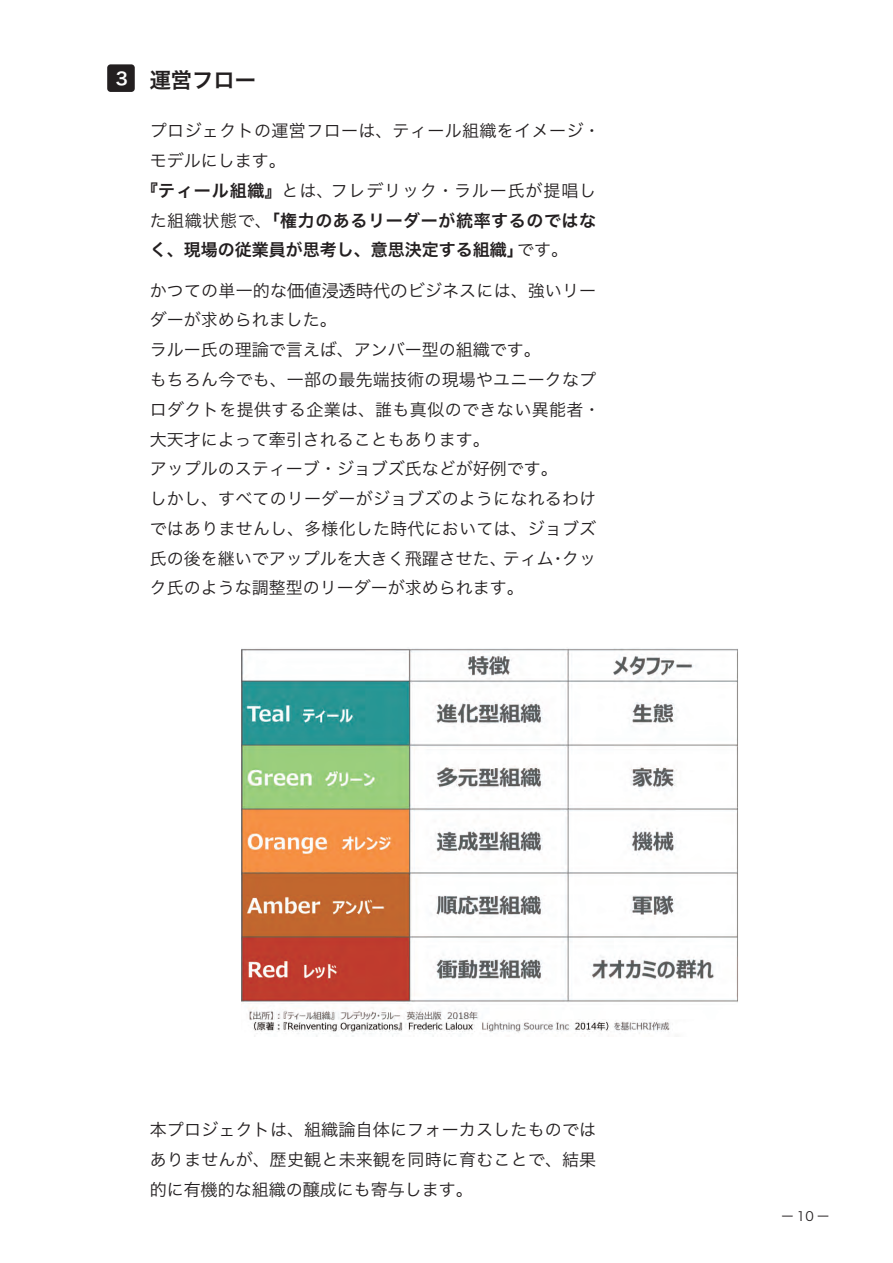
<style>
.page{position:relative;width:893px;height:1263px;background:#fff}
.page>*{position:absolute;margin:0;border:0;box-sizing:border-box;transform-origin:0 0}
.t1{font:21.3px "Hiragino Sans W6";color:#231f20}
.t2{font:16.95px/29.7px "Hiragino Sans W3";letter-spacing:.01em;color:#231f20}
.t3{font:16.95px/29.7px "Hiragino Sans W6";letter-spacing:.035em;color:#231f20}
.t4{font:16.95px "Hiragino Sans W3";letter-spacing:.05em;color:#231f20}
.t5{font:12.75px "Hiragino Sans W3";color:#231f20}
.s1{font-size:17.25px;color:#fff}
.s2{font-family:"Hiragino Sans W6"}
.s3{font-family:"Hiragino Sans W3"}
.s4{font-family:"Koz Go Pr 6 N"}
</style>
<div class="page">
<div style="left:107px;top:64px;width:28px;height:28px;background:#231f20;border-radius:3px"></div>
<img style="left:242px;top:648px;width:496px;height:388px">
<p class="t1" style="left:113px;top:60px;width:144px"><span class="s1">３</span> 運営フロー</p>
<p class="t2" style="left:150px;top:115px;width:452px">プロジェクトの運営フローは、ティール組織をイメージ・</p>
<p class="t2" style="left:150px;top:145px;width:138px">モデルにします。</p>
<p class="t4" style="left:141px;top:175px;width:456px"><span class="s2">『ティール組織』</span>とは、フレデリック・ラルー氏が提唱し</p>
<p class="t3" style="left:150px;top:205px;width:448px"><span class="s3">た組織状態で、</span>「権力のあるリーダーが統率するのではなく、現場の従業員が思考し、意思決定する組織」<span class="s3">です。</span></p>
<p class="t2" style="left:150px;top:274px;width:452px">かつての単一的な<span class="s4">価値浸透時代の</span>ビジネスには、強いリーダーが求められました。<br>ラルー氏の理論で言えば、アンバー型の組織です。<br>もちろん今でも、一部の最先端技術の現場やユニークなプロダクトを提供する企業は、誰も真似のできない異能者・大天才によって牽引されることもあります。<br>アップルのスティーブ・ジョブズ氏などが好例です。<br>しかし、すべてのリーダーがジョブズのようになれるわけではありませんし、多様化した時代においては、ジョブズ氏の後を継いでアップルを大きく飛躍させた、ティム・クック氏のような調整型のリーダーが求められます。</p>
<p class="t2" style="left:150px;top:1114px;width:448px;text-align:justify">本プロジェクトは、組織論自体にフォーカスしたものではありませんが、歴史観と未来観を同時に育むことで、結果的に有機的な組織の醸成にも寄与します。</p>
<p class="t5" style="left:781px;top:1205px;width:50px">ー10ー</p>
</div>
